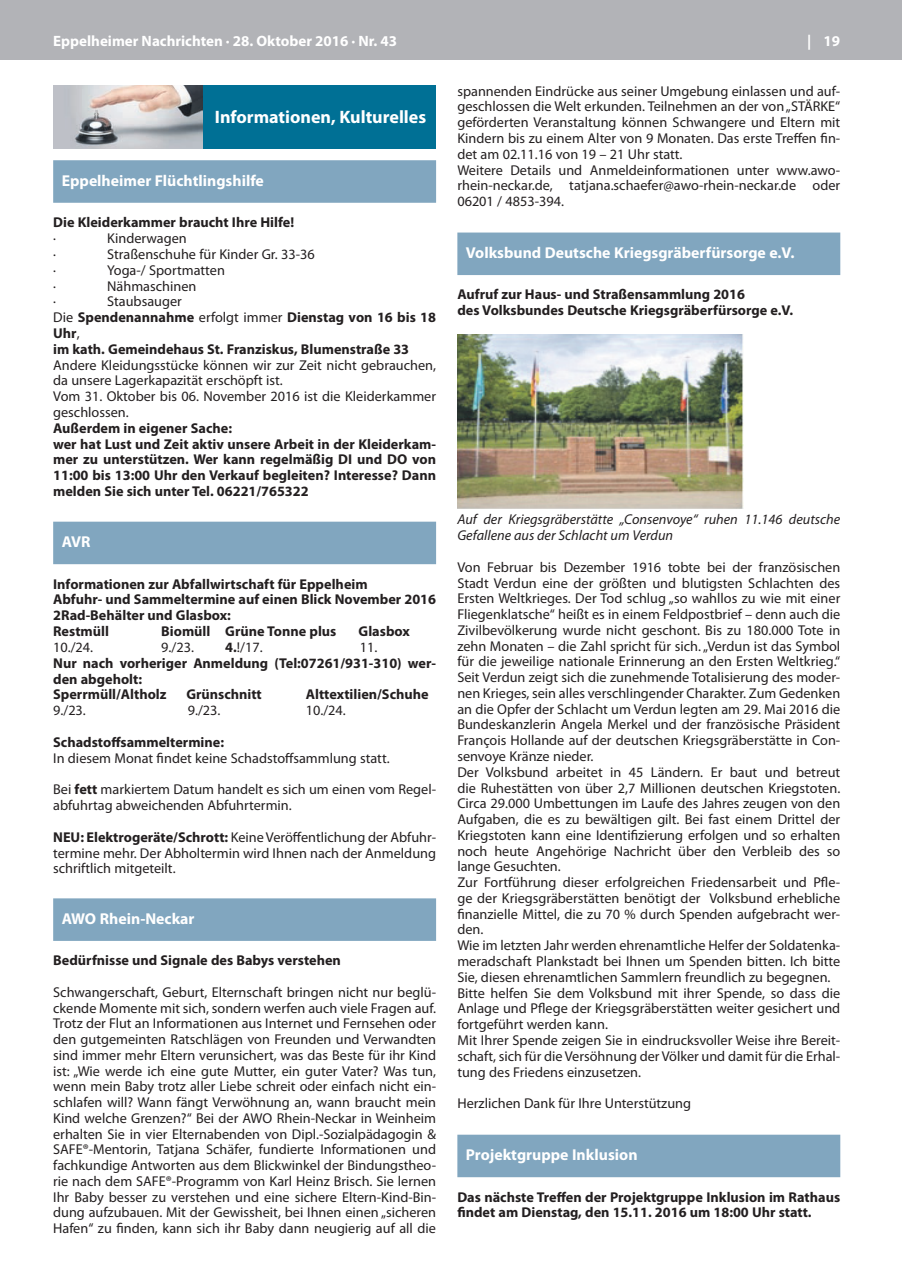
<style>
.page{position:relative;width:902px;height:1280px;background:#fff}
.page>*{position:absolute;margin:0;border:0;box-sizing:border-box;transform-origin:0 0}
.t1{font:700 18px "Myriad Pro";color:#fff}
.t2{font:700 15.75px "Myriad Pro";color:#fff}
.t3{font:700 15px "Myriad Pro";color:#fff}
.t4{font:14.25px/15.8px "Myriad Pro";color:#231f20}
.t5{font:700 14.25px/15.8px "Myriad Pro";color:#231f20}
.t6{font:italic 14.25px/15.8px "Myriad Pro";color:#231f20}
.s1{font-weight:400}
.s2{font-weight:700}
</style>
<div class="page">
<div style="left:0;top:0;width:901px;height:60px;background:#b2b3b7"></div>
<div style="left:53px;top:160px;width:383px;height:43px;background:#81a6bf"></div>
<div style="left:53px;top:522px;width:383px;height:42px;background:#81a6bf"></div>
<div style="left:53px;top:898px;width:383px;height:43px;background:#81a6bf"></div>
<div style="left:53px;top:85px;width:383px;height:64px;background:#007095"></div>
<img style="left:53px;top:85px;width:149px;height:64px">
<div style="left:457px;top:233px;width:383px;height:42px;background:#81a6bf"></div>
<div style="left:457px;top:1135px;width:383px;height:42px;background:#81a6bf"></div>
<img style="left:457px;top:334px;width:286px;height:175px">
<p class="t3" style="left:53px;top:31px;width:345px">Eppelheimer Nachrichten · 28. Oktober 2016 · Nr. 43</p>
<p class="t3" style="left:807px;top:31px;width:35px">| 19</p>
<p class="t1" style="left:215px;top:105px;width:213px">Informationen, Kulturelles</p>
<p class="t2" style="left:62px;top:170px;width:204px">Eppelheimer Flüchtlingshilfe</p>
<p class="t5" style="left:53px;top:214px;width:242px">Die Kleiderkammer braucht Ihre Hilfe!</p>
<p class="t4" style="left:53px;top:230px;width:4px">·</p>
<p class="t4" style="left:107px;top:230px;width:81px">Kinderwagen</p>
<p class="t4" style="left:53px;top:246px;width:4px">·</p>
<p class="t4" style="left:107px;top:246px;width:209px">Straßenschuhe für Kinder Gr. 33-36</p>
<p class="t4" style="left:53px;top:262px;width:4px">·</p>
<p class="t4" style="left:107px;top:262px;width:119px">Yoga-/ Sportmatten</p>
<p class="t4" style="left:53px;top:278px;width:4px">·</p>
<p class="t4" style="left:107px;top:278px;width:91px">Nähmaschinen</p>
<p class="t4" style="left:53px;top:293px;width:4px">·</p>
<p class="t5" style="left:53px;top:293px;width:384px;text-indent:54px"><span class="s1">Staubsauger<br>Die</span> Spendenannahme <span class="s1">erfolgt immer</span> Dienstag von 16 bis 18<br>Uhr<span class="s1">,<br></span>im kath. Gemeindehaus St. Franziskus, Blumenstraße 33</p>
<p class="t4" style="left:53px;top:357px;width:384px">Andere Kleidungsstücke können wir zur Zeit nicht gebrauchen, da unsere Lagerkapazität erschöpft ist.<br>Vom 31. Oktober bis 06. November 2016 ist die Kleiderkammer geschlossen.</p>
<p class="t5" style="left:53px;top:420px;width:384px">Außerdem in eigener Sache:<br>wer hat Lust und Zeit aktiv unsere Arbeit in der Kleiderkam&shy;mer zu unterstützen. Wer kann regelmäßig DI und DO von 11:00 bis 13:00 Uhr den Verkauf begleiten? Interesse? Dann melden Sie sich unter Tel. 06221/765322</p>
<p class="t2" style="left:62px;top:532px;width:30px">AVR</p>
<p class="t5" style="left:53px;top:575px;width:384px">Informationen zur Abfallwirtschaft für Eppelheim<br>Abfuhr- und Sammeltermine auf einen Blick November 2016<br>2Rad-Behälter und Glasbox:<br>Restmüll</p>
<p class="t5" style="left:161px;top:623px;width:177px">Biomüll Grüne Tonne plus</p>
<p class="t5" style="left:358px;top:623px;width:53px">Glasbox</p>
<p class="t4" style="left:53px;top:639px;width:42px">10./24.</p>
<p class="t4" style="left:161px;top:639px;width:34px">9./23.</p>
<p class="t4" style="left:225px;top:639px;width:39px"><span class="s2">4.</span>!/17.</p>
<p class="t4" style="left:360px;top:639px;width:19px">11.</p>
<p class="t5" style="left:53px;top:655px;width:384px">Nur nach vorheriger Anmeldung (Tel:07261/931-310) wer&shy;den abgeholt:<br>Sperrmüll/Altholz</p>
<p class="t5" style="left:186px;top:686px;width:77px">Grünschnitt</p>
<p class="t5" style="left:306px;top:686px;width:124px">Alttextilien/Schuhe</p>
<p class="t4" style="left:53px;top:702px;width:34px">9./23.</p>
<p class="t4" style="left:188px;top:702px;width:34px">9./23.</p>
<p class="t4" style="left:306px;top:702px;width:42px">10./24.</p>
<p class="t5" style="left:53px;top:734px;width:172px">Schadstoffsammeltermine:</p>
<p class="t4" style="left:53px;top:750px;width:338px">In diesem Monat findet keine Schadstoffsammlung statt.</p>
<p class="t4" style="left:53px;top:781px;width:384px">Bei <span class="s2">fett</span> markiertem Datum handelt es sich um einen vom Regel&shy;abfuhrtag abweichenden Abfuhrtermin.</p>
<p class="t4" style="left:53px;top:829px;width:384px;text-align:justify"><span class="s2">NEU: Elektrogeräte/Schrott:</span> Keine Veröffentlichung der Abfuhr&shy;termine mehr. Der Abholtermin wird Ihnen nach der Anmeldung schriftlich mitgeteilt.</p>
<p class="t2" style="left:62px;top:908px;width:134px">AWO Rhein-Neckar</p>
<p class="t5" style="left:53px;top:952px;width:289px">Bedürfnisse und Signale des Babys verstehen</p>
<p class="t4" style="left:53px;top:984px;width:384px;text-align:justify">Schwangerschaft, Geburt, Elternschaft bringen nicht nur beglü&shy;ckende Momente mit sich, sondern werfen auch viele Fragen auf.<br>Trotz der Flut an Informationen aus Internet und Fernsehen oder den gutgemeinten Ratschlägen von Freunden und Verwandten sind immer mehr Eltern verunsichert, was das Beste für ihr Kind ist: „Wie werde ich eine gute Mutter, ein guter Vater? Was tun, wenn mein Baby trotz aller Liebe schreit oder einfach nicht ein&shy;schlafen will? Wann fängt Verwöhnung an, wann braucht mein Kind welche Grenzen?“ Bei der AWO Rhein-Neckar in Weinheim erhalten Sie in vier Elternabenden von Dipl.-Sozialpädagogin &amp; SAFE®-Mentorin, Tatjana Schäfer, fundierte Informationen und fachkundige Antworten aus dem Blickwinkel der Bindungstheo&shy;rie nach dem SAFE®-Programm von Karl Heinz Brisch. Sie lernen Ihr Baby besser zu verstehen und eine sichere Eltern-Kind-Bin&shy;dung aufzubauen. Mit der Gewissheit, bei Ihnen einen „sicheren Hafen“ zu finden, kann sich ihr Baby dann neugierig auf all die</p>
<p class="t4" style="left:457px;top:83px;width:384px">spannenden Eindrücke aus seiner Umgebung einlassen und auf&shy;geschlossen die Welt erkunden. Teilnehmen an der von „STÄRKE“ geförderten Veranstaltung können Schwangere und Eltern mit Kindern bis zu einem Alter von 9 Monaten. Das erste Treffen fin&shy;det am 02.11.16 von 19 – 21 Uhr statt.<br>Weitere Details und Anmeldeinformationen unter www.awo&shy;rhein-neckar.de, tatjana.schaefer@awo-rhein-neckar.de oder 06201 / 4853-394.</p>
<p class="t2" style="left:466px;top:242px;width:330px">Volksbund Deutsche Kriegsgräberfürsorge e.V.</p>
<p class="t5" style="left:457px;top:286px;width:337px">Aufruf zur Haus- und Straßensammlung 2016<br>des Volksbundes Deutsche Kriegsgräberfürsorge e.V.</p>
<p class="t6" style="left:457px;top:512px;width:384px">Auf der Kriegsgräberstätte „Consenvoye“ ruhen 11.146 deutsche<br>Gefallene aus der Schlacht um Verdun</p>
<p class="t4" style="left:457px;top:559px;width:384px">Von Februar bis Dezember 1916 tobte bei der französischen Stadt Verdun eine der größten und blutigsten Schlachten des Ersten Weltkrieges. Der Tod schlug „so wahllos zu wie mit einer Fliegenklatsche“ heißt es in einem Feldpostbrief – denn auch die Zivilbevölkerung wurde nicht geschont. Bis zu 180.000 Tote in zehn Monaten – die Zahl spricht für sich. „Verdun ist das Symbol für die jeweilige nationale Erinnerung an den Ersten Weltkrieg.“ Seit Verdun zeigt sich die zunehmende Totalisierung des moder&shy;nen Krieges, sein alles verschlingender Charakter. Zum Gedenken an die Opfer der Schlacht um Verdun legten am 29. Mai 2016 die Bundeskanzlerin Angela Merkel und der französische Präsident François Hollande auf der deutschen Kriegsgräberstätte in Con&shy;senvoye Kränze nieder.<br>Der Volksbund arbeitet in 45 Ländern. Er baut und betreut die Ruhestätten von über 2,7 Millionen deutschen Kriegstoten.<br>Circa 29.000 Umbettungen im Laufe des Jahres zeugen von den Aufgaben, die es zu bewältigen gilt. Bei fast einem Drittel der Kriegstoten kann eine Identifizierung erfolgen und so erhalten noch heute Angehörige Nachricht über den Verbleib des so lange Gesuchten.<br>Zur Fortführung dieser erfolgreichen Friedensarbeit und Pfle&shy;ge der Kriegsgräberstätten benötigt der Volksbund erhebliche finanzielle Mittel, die zu 70 % durch Spenden aufgebracht wer&shy;den.<br>Wie im letzten Jahr werden ehrenamtliche Helfer der Soldatenka&shy;meradschaft Plankstadt bei Ihnen um Spenden bitten. Ich bitte Sie, diesen ehrenamtlichen Sammlern freundlich zu begegnen.<br>Bitte helfen Sie dem Volksbund mit ihrer Spende, so dass die Anlage und Pflege der Kriegsgräberstätten weiter gesichert und fortgeführt werden kann.<br>Mit Ihrer Spende zeigen Sie in eindrucksvoller Weise ihre Bereit&shy;schaft, sich für die Versöhnung der Völker und damit für die Erhal&shy;tung des Friedens einzusetzen.</p>
<p class="t4" style="left:457px;top:1095px;width:235px">Herzlichen Dank für Ihre Unterstützung</p>
<p class="t2" style="left:466px;top:1144px;width:173px">Projektgruppe Inklusion</p>
<p class="t5" style="left:457px;top:1188px;width:384px">Das nächste Treffen der Projektgruppe Inklusion im Rathaus findet am Dienstag, den 15.11. 2016 um 18:00 Uhr statt.</p>
</div>
